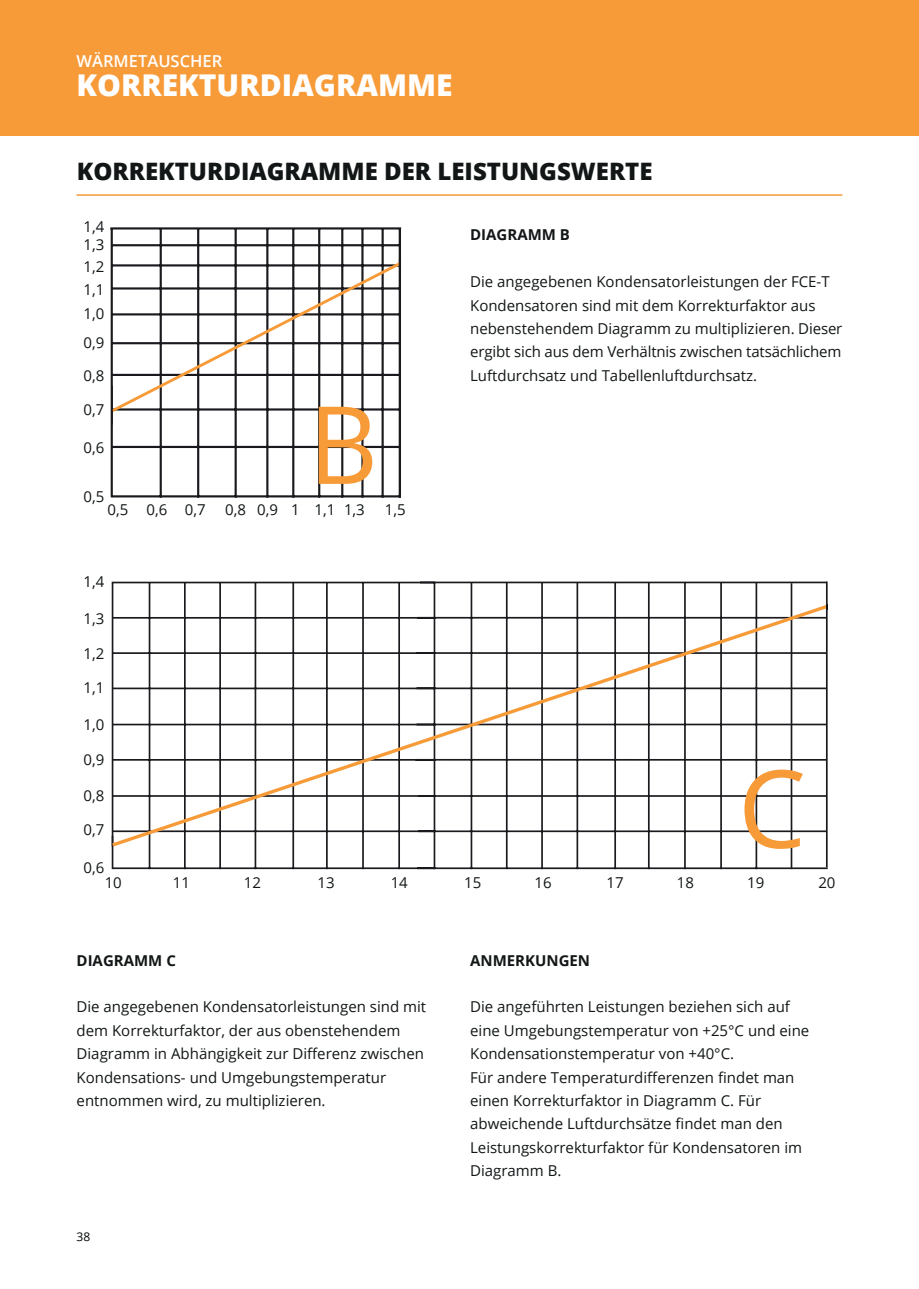
<style>
.page{position:relative;width:919px;height:1289px;background:#fff}
.page>*{position:absolute;margin:0;border:0;box-sizing:border-box;transform-origin:0 0}
.t1{font:108px "Open Sans";color:#f79b39}
.t2{font:800 30px "Open Sans";color:#fff}
.t3{font:800 24px "Open Sans";color:#121617}
.t4{font:600 16.5px "Open Sans";color:#fff}
.t5{font:15px/23.4px "Open Sans";color:#121617}
.t6{font:700 15px "Open Sans";color:#121617}
.t7{font:12px "Open Sans";color:#030505}
</style>
<div class="page">
<div style="left:0;top:0;width:918px;height:136px;background:#f79b39"></div>
<hr style="left:77px;top:194px;width:765px;height:2px;background:#f79b39">
<hr style="left:112px;top:495px;width:288px;height:2px;background:#1a191d">
<hr style="left:112px;top:446px;width:288px;height:2px;background:#1a191d">
<hr style="left:112px;top:244px;width:288px;height:2px;background:#1a191d">
<hr style="left:110px;top:227px;width:291px;height:2px;background:#1a191d">
<hr style="left:399px;top:228px;width:2px;height:269px;background:#1a191d">
<hr style="left:381px;top:228px;width:2px;height:269px;background:#1a191d">
<hr style="left:361px;top:228px;width:2px;height:269px;background:#1a191d">
<hr style="left:341px;top:228px;width:2px;height:269px;background:#1a191d">
<hr style="left:318px;top:228px;width:2px;height:269px;background:#1a191d">
<hr style="left:292px;top:228px;width:2px;height:269px;background:#1a191d">
<hr style="left:266px;top:228px;width:2px;height:269px;background:#1a191d">
<hr style="left:234px;top:228px;width:3px;height:269px;background:#1a191d">
<hr style="left:197px;top:228px;width:2px;height:269px;background:#1a191d">
<hr style="left:160px;top:228px;width:2px;height:269px;background:#1a191d">
<hr style="left:111px;top:228px;width:2px;height:269px;background:#1a191d">
<svg style="left:110px;top:259px;width:292px;height:155px"></svg>
<hr style="left:790px;top:583px;width:2px;height:286px;background:#1a191d">
<hr style="left:417px;top:867px;width:410px;height:2px;background:#1a191d">
<hr style="left:420px;top:581px;width:407px;height:2px;background:#1a191d">
<hr style="left:755px;top:583px;width:2px;height:286px;background:#1a191d">
<hr style="left:720px;top:583px;width:1px;height:286px;background:#1a191d">
<hr style="left:684px;top:583px;width:1px;height:286px;background:#1a191d">
<hr style="left:648px;top:583px;width:1px;height:286px;background:#1a191d">
<hr style="left:614px;top:583px;width:2px;height:286px;background:#1a191d">
<hr style="left:576px;top:583px;width:2px;height:286px;background:#1a191d">
<hr style="left:541px;top:583px;width:2px;height:286px;background:#1a191d">
<hr style="left:506px;top:583px;width:1px;height:286px;background:#1a191d">
<hr style="left:470px;top:583px;width:2px;height:286px;background:#1a191d">
<hr style="left:113px;top:867px;width:322px;height:2px;background:#1a191d">
<hr style="left:112px;top:581px;width:323px;height:2px;background:#1a191d">
<hr style="left:433px;top:583px;width:2px;height:286px;background:#1a191d">
<hr style="left:398px;top:583px;width:2px;height:286px;background:#1a191d">
<hr style="left:362px;top:583px;width:2px;height:286px;background:#1a191d">
<hr style="left:326px;top:583px;width:2px;height:286px;background:#1a191d">
<hr style="left:292px;top:583px;width:2px;height:286px;background:#1a191d">
<hr style="left:254px;top:583px;width:2px;height:286px;background:#1a191d">
<hr style="left:219px;top:583px;width:2px;height:286px;background:#1a191d">
<hr style="left:184px;top:583px;width:2px;height:286px;background:#1a191d">
<hr style="left:149px;top:583px;width:1px;height:286px;background:#1a191d">
<hr style="left:112px;top:583px;width:1px;height:286px;background:#1a191d">
<hr style="left:825px;top:581px;width:2px;height:286px;background:#1a191d">
<svg style="left:111px;top:602px;width:717px;height:247px"></svg>
<svg style="left:825px;top:603px;width:3px;height:6px"></svg>
<p class="t4" style="left:77px;top:50px;width:147px">WÄRMETAUSCHER</p>
<h2 class="t2" style="left:77px;top:63px;width:377px">KORREKTURDIAGRAMME</h2>
<h3 class="t3" style="left:77px;top:153px;width:577px">KORREKTURDIAGRAMME DER LEISTUNGSWERTE</h3>
<p class="t5" style="left:83px;top:214px;width:22px">1,4</p>
<p class="t5" style="left:83px;top:232px;width:22px">1,3</p>
<p class="t5" style="left:83px;top:254px;width:22px">1,2</p>
<p class="t5" style="left:83px;top:277px;width:22px">1,1</p>
<p class="t5" style="left:83px;top:301px;width:22px">1,0</p>
<p class="t5" style="left:83px;top:331px;width:22px">0,9</p>
<p class="t5" style="left:83px;top:363px;width:22px">0,8</p>
<p class="t5" style="left:83px;top:397px;width:22px">0,7</p>
<p class="t5" style="left:83px;top:435px;width:22px">0,6</p>
<p class="t5" style="left:83px;top:484px;width:22px">0,5</p>
<p class="t5" style="left:107px;top:497px;width:22px">0,5</p>
<p class="t5" style="left:146px;top:497px;width:22px">0,6</p>
<p class="t5" style="left:185px;top:497px;width:22px">0,7</p>
<p class="t5" style="left:225px;top:497px;width:22px">0,8</p>
<p class="t5" style="left:257px;top:497px;width:44px">0,9 1</p>
<h1 class="t1" style="left:308px;top:370px;width:71px">B</h1>
<p class="t5" style="left:314px;top:497px;width:22px">1,1</p>
<p class="t5" style="left:344px;top:497px;width:22px">1,3</p>
<p class="t5" style="left:385px;top:497px;width:22px">1,5</p>
<p class="t6" style="left:470px;top:224px;width:101px">DIAGRAMM B</p>
<p class="t5" style="left:470px;top:269px;width:374px">Die angegebenen Kondensatorleistungen der FCE-T Kondensatoren sind mit dem Korrekturfaktor aus nebenstehendem Diagramm zu multiplizieren. Dieser ergibt sich aus dem Verhältnis zwischen tatsächlichem Luftdurchsatz und Tabellenluftdurchsatz.</p>
<p class="t5" style="left:83px;top:569px;width:22px">1,4</p>
<p class="t5" style="left:83px;top:606px;width:22px">1,3</p>
<p class="t5" style="left:83px;top:641px;width:22px">1,2</p>
<p class="t5" style="left:83px;top:675px;width:22px">1,1</p>
<p class="t5" style="left:83px;top:712px;width:22px">1,0</p>
<p class="t5" style="left:83px;top:747px;width:22px">0,9</p>
<p class="t5" style="left:83px;top:783px;width:22px">0,8</p>
<p class="t5" style="left:83px;top:817px;width:22px">0,7</p>
<p class="t5" style="left:83px;top:855px;width:22px">0,6</p>
<p class="t5" style="left:105px;top:870px;width:19px">10</p>
<p class="t5" style="left:173px;top:870px;width:19px">11</p>
<p class="t5" style="left:244px;top:870px;width:19px">12</p>
<p class="t5" style="left:317px;top:870px;width:19px">13</p>
<p class="t5" style="left:390px;top:870px;width:19px">14</p>
<p class="t5" style="left:464px;top:870px;width:19px">15</p>
<p class="t5" style="left:534px;top:870px;width:19px">16</p>
<p class="t5" style="left:606px;top:870px;width:19px">17</p>
<p class="t5" style="left:677px;top:870px;width:19px">18</p>
<h1 class="t1" style="left:737px;top:734px;width:70px">C</h1>
<p class="t5" style="left:747px;top:870px;width:19px">19</p>
<p class="t5" style="left:818px;top:870px;width:19px">20</p>
<p class="t6" style="left:77px;top:949px;width:101px">DIAGRAMM C</p>
<p class="t5" style="left:77px;top:994px;width:351px">Die angegebenen Kondensatorleistungen sind mit dem Korrekturfaktor, der aus obenstehendem Diagramm in Abhängigkeit zur Differenz zwischen Kondensations- und Umgebungstemperatur entnommen wird, zu multiplizieren.</p>
<p class="t7" style="left:77px;top:1227px;width:15px">38</p>
<p class="t6" style="left:470px;top:949px;width:121px">ANMERKUNGEN</p>
<p class="t5" style="left:470px;top:994px;width:341px">Die angeführten Leistungen beziehen sich auf eine Umgebungstemperatur von +25°C und eine Kondensationstemperatur von +40°C.<br>Für andere Temperaturdifferenzen findet man einen Korrekturfaktor in Diagramm C. Für abweichende Luftdurchsätze findet man den Leistungskorrekturfaktor für Kondensatoren im Diagramm B.</p>
</div>
